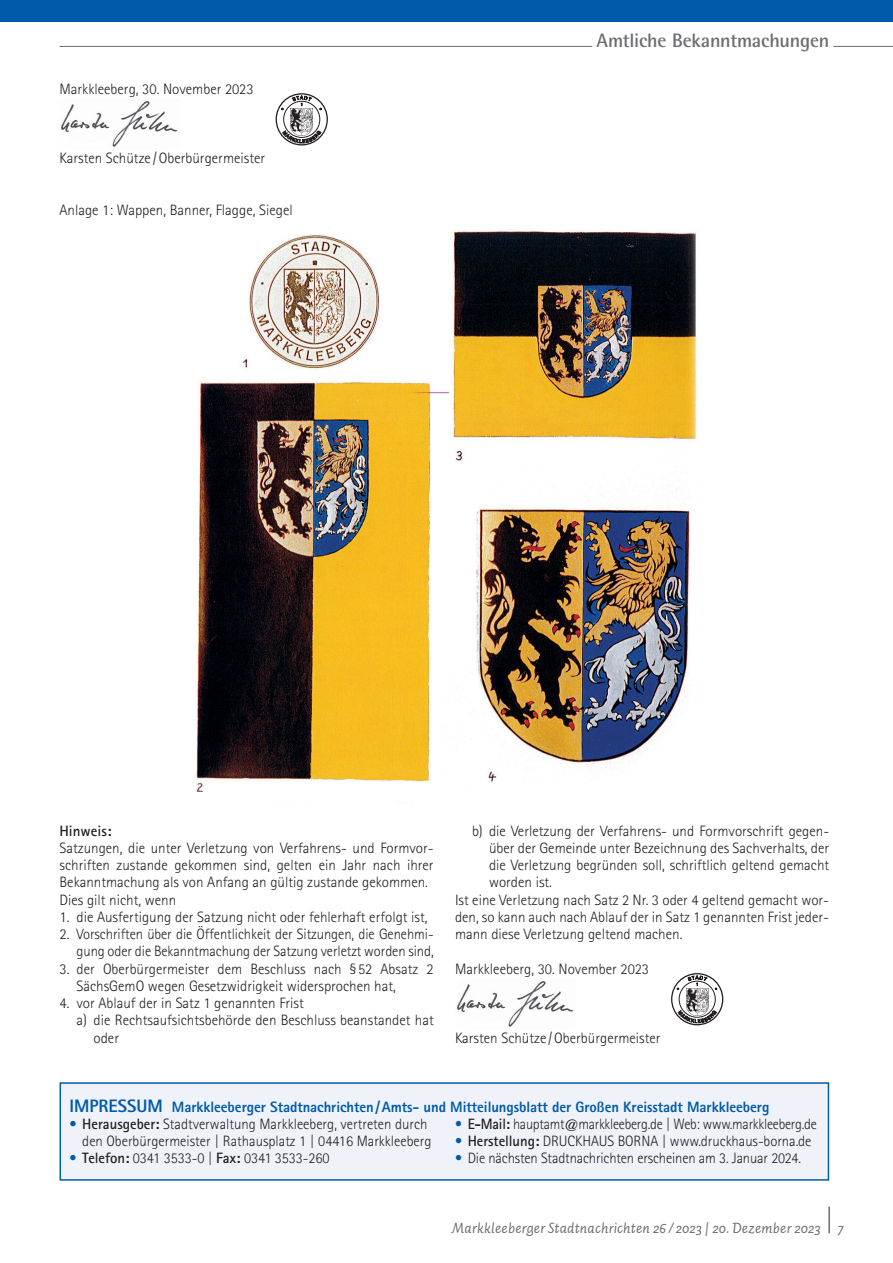
<style>
.page{position:relative;width:893px;height:1263px;background:#fff}
.page>*{position:absolute;margin:0;border:0;box-sizing:border-box;transform-origin:0 0}
.t1{font:700 19.5px "Rotis Semi Sans Std";letter-spacing:-.01em;color:#6c6d70}
.t2{font:300 15px/17.2px "Rotis Sans Serif Std";color:#231f20}
.t3{font:800 15px "Rotis Sans Serif Std";letter-spacing:-.005em;color:#015aaa}
.t4{font:300 15px "Rotis Sans Serif Std";color:#231f20;scale:.95 1}
.t5{font:italic 15px "Auto 2";letter-spacing:.01em;color:#6c6d70}
.t6{font:700 15px "Rotis Sans Serif Std";color:#231f20}
.s1{font-size:18px}
.s2{color:#015aaa}
.s3{font-weight:700}
</style>
<div class="page">
<hr style="left:828px;top:1206px;width:2px;height:27px;background:#6c6d70">
<hr style="left:60px;top:46px;width:833px;height:1px;background:#6c6d70">
<hr style="left:592px;top:46px;width:241px;height:1px;background:#fff">
<img style="left:457px;top:981px;width:117px;height:46px">
<div style="left:671px;top:973px;width:52px;height:52px;border:1px solid #231f20;border-radius:50%"></div>
<div style="left:679px;top:981px;width:36px;height:36px;border:1px solid #231f20;border-radius:50%"></div>
<img style="left:686px;top:988px;width:22px;height:22px">
<div style="left:60px;top:1083px;width:768px;height:97px;background:#eff2f9"></div>
<div style="left:60px;top:1082px;width:769px;height:99px;border:2px solid #015aaa"></div>
<img style="left:196px;top:228px;width:501px;height:564px">
<img style="left:61px;top:101px;width:117px;height:46px">
<div style="left:276px;top:93px;width:52px;height:52px;border:1px solid #231f20;border-radius:50%"></div>
<div style="left:283px;top:101px;width:37px;height:37px;border:1px solid #231f20;border-radius:50%"></div>
<img style="left:291px;top:108px;width:22px;height:23px">
<div style="left:0;top:0;width:893px;height:21px;background:#015aaa"></div>
<svg style="left:688px;top:976px;width:19px;height:10px"></svg>
<svg style="left:678px;top:1010px;width:38px;height:13px"></svg>
<svg style="left:293px;top:96px;width:19px;height:10px"></svg>
<svg style="left:283px;top:131px;width:38px;height:12px"></svg>
<p class="t2" style="left:60px;top:80px;width:196px">Markkleeberg, 30. November 2023</p>
<p class="t2" style="left:60px;top:149px;width:207px">Karsten Schütze /Oberbürgermeister</p>
<p class="t2" style="left:60px;top:201px;width:235px">Anlage 1: Wappen, Banner, Flagge, Siegel</p>
<h1 class="t1" style="left:596px;top:28px;width:234px">Amtliche Bekanntmachungen</h1>
<p class="t6" style="left:60px;top:821px;width:53px">Hinweis:</p>
<p class="t2" style="left:60px;top:839px;width:376px">Satzungen, die unter Verletzung von Verfahrens- und Formvor&shy;schriften zustande gekommen sind, gelten ein Jahr nach ihrer Bekanntmachung als von Anfang an gültig zustande gekommen.<br>Dies gilt nicht, wenn</p>
<p class="t2" style="left:60px;top:908px;width:370px">1. die Ausfertigung der Satzung nicht oder fehlerhaft erfolgt ist,</p>
<p class="t2" style="left:60px;top:925px;width:376px;text-align:right">2. Vorschriften über die Öffentlichkeit der Sitzungen, die Genehmi&shy;gung oder die Bekanntmachung der Satzung verletzt worden sind,</p>
<p class="t2" style="left:77px;top:960px;width:359px;text-indent:-17px">3. der Oberbürgermeister dem Beschluss nach § 52 Absatz 2<br>SächsGemO wegen Gesetzwidrigkeit widersprochen hat,</p>
<p class="t2" style="left:60px;top:994px;width:246px">4. vor Ablauf der in Satz 1 genannten Frist</p>
<p class="t2" style="left:77px;top:1012px;width:359px">a) die Rechtsaufsichtsbehörde den Beschluss beanstandet hat</p>
<p class="t2" style="left:94px;top:1029px;width:27px">oder</p>
<p class="t2" style="left:472px;top:822px;width:359px">b) die Verletzung der Verfahrens- und Formvorschrift gegen-</p>
<p class="t2" style="left:489px;top:839px;width:342px">über der Gemeinde unter Bezeichnung des Sachverhalts, der</p>
<p class="t2" style="left:489px;top:856px;width:342px">die Verletzung begründen soll, schriftlich geltend gemacht</p>
<p class="t2" style="left:489px;top:874px;width:65px">worden ist.</p>
<p class="t2" style="left:455px;top:891px;width:376px">Ist eine Verletzung nach Satz 2 Nr. 3 oder 4 geltend gemacht wor-</p>
<p class="t2" style="left:455px;top:908px;width:376px">den, so kann auch nach Ablauf der in Satz 1 genannten Frist jeder-</p>
<p class="t2" style="left:455px;top:925px;width:229px">mann diese Verletzung geltend machen.</p>
<p class="t2" style="left:455px;top:960px;width:196px">Markkleeberg, 30. November 2023</p>
<p class="t2" style="left:455px;top:1029px;width:207px">Karsten Schütze /Oberbürgermeister</p>
<p class="t3" style="left:70px;top:1097px;width:701px"><span class="s1">IMPRESSUM</span> Markkleeberger Stadtnachrichten/Amts- und Mitteilungsblatt der Großen Kreisstadt Markkleeberg</p>
<p class="t2" style="left:70px;top:1115px;width:363px;text-align:right"><span class="s2">•</span> <span class="s3">Herausgeber:</span> Stadtverwaltung Markkleeberg, vertreten durch den Oberbürgermeister | Rathausplatz 1 | 04416 Markkleeberg</p>
<p class="t2" style="left:70px;top:1150px;width:262px"><span class="s2">•</span> <span class="s3">Telefon:</span> 0341 3533-0 | <span class="s3">Fax:</span> 0341 3533-260</p>
<p class="t4" style="left:455px;top:1115px;width:382px"><span class="s2">•</span> <span class="s3">E-Mail:</span> hauptamt@markkleeberg.de | Web: www.markkleeberg.de</p>
<p class="t2" style="left:455px;top:1132px;width:358px"><span class="s2">•</span> <span class="s3">Herstellung:</span> DRUCKHAUS BORNA | www.druckhaus-borna.de</p>
<p class="t2" style="left:455px;top:1150px;width:348px"><span class="s2">•</span> Die nächsten Stadtnachrichten erscheinen am 3. Januar 2024.</p>
<p class="t5" style="left:452px;top:1218px;width:393px">Markkleeberger Stadtnachrichten 26 / 2023 | 20. Dezember 2023 7</p>
</div>
